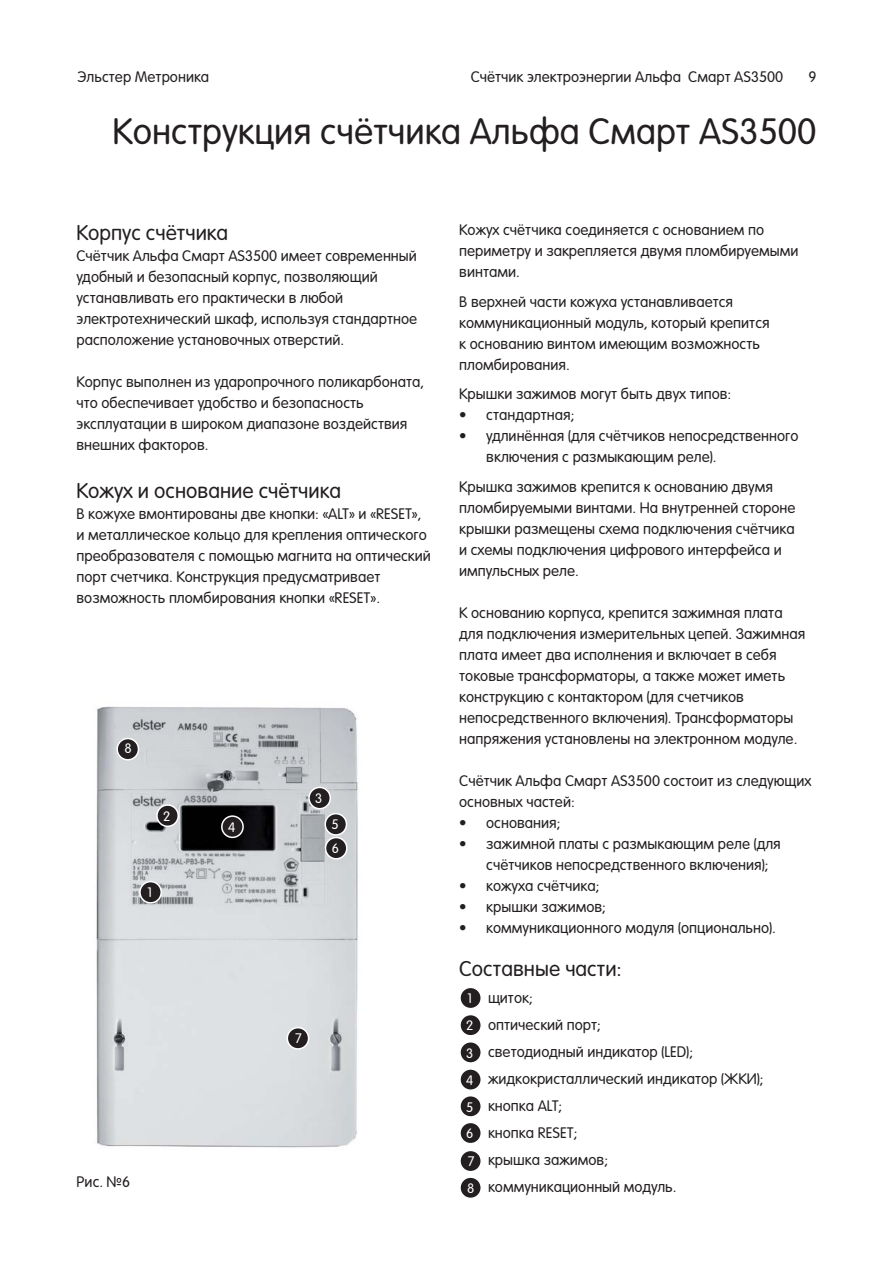
<style>
.page{position:relative;width:893px;height:1263px;background:#fff}
.page>*{position:absolute;margin:0;border:0;box-sizing:border-box;transform-origin:0 0}
.t1{font:300 36px "Sans Rounded";color:#231f20}
.t2{font:300 21px "Sans Rounded";color:#231f20}
.t3{font:300 15px/21px "Sans Rounded";color:#231f20}
.t4{font:300 13.5px/23.9px "Sans Rounded";color:#fff}
</style>
<div class="page">
<div style="left:460px;top:987px;width:21px;height:22px;background:#231f20;border-radius:50%"></div>
<div style="left:459px;top:987px;width:23px;height:22px;border:2px solid #fff;border-radius:50%"></div>
<div style="left:460px;top:1122px;width:21px;height:22px;background:#231f20;border-radius:50%"></div>
<div style="left:459px;top:1122px;width:23px;height:22px;border:2px solid #fff;border-radius:50%"></div>
<div style="left:460px;top:1177px;width:21px;height:21px;background:#231f20;border-radius:50%"></div>
<div style="left:459px;top:1176px;width:23px;height:23px;border:2px solid #fff;border-radius:50%"></div>
<div style="left:460px;top:1096px;width:21px;height:21px;background:#231f20;border-radius:50%"></div>
<div style="left:459px;top:1095px;width:23px;height:23px;border:2px solid #fff;border-radius:50%"></div>
<div style="left:460px;top:1150px;width:21px;height:22px;background:#231f20;border-radius:50%"></div>
<div style="left:459px;top:1150px;width:23px;height:22px;border:2px solid #fff;border-radius:50%"></div>
<div style="left:460px;top:1069px;width:21px;height:21px;background:#231f20;border-radius:50%"></div>
<div style="left:459px;top:1068px;width:23px;height:23px;border:2px solid #fff;border-radius:50%"></div>
<div style="left:460px;top:1042px;width:21px;height:21px;background:#231f20;border-radius:50%"></div>
<div style="left:459px;top:1041px;width:23px;height:23px;border:2px solid #fff;border-radius:50%"></div>
<div style="left:460px;top:1015px;width:21px;height:21px;background:#231f20;border-radius:50%"></div>
<div style="left:459px;top:1014px;width:23px;height:23px;border:2px solid #fff;border-radius:50%"></div>
<img style="left:96px;top:706px;width:263px;height:442px">
<div style="left:140px;top:882px;width:21px;height:21px;background:#231f20;border-radius:50%"></div>
<div style="left:139px;top:881px;width:23px;height:23px;border:2px solid #fff;border-radius:50%"></div>
<div style="left:157px;top:805px;width:21px;height:21px;background:#231f20;border-radius:50%"></div>
<div style="left:156px;top:804px;width:23px;height:23px;border:2px solid #fff;border-radius:50%"></div>
<div style="left:222px;top:816px;width:21px;height:21px;background:#231f20;border-radius:50%"></div>
<div style="left:221px;top:815px;width:23px;height:23px;border:2px solid #fff;border-radius:50%"></div>
<div style="left:117px;top:739px;width:21px;height:21px;background:#231f20;border-radius:50%"></div>
<div style="left:116px;top:738px;width:23px;height:23px;border:2px solid #fff;border-radius:50%"></div>
<div style="left:309px;top:787px;width:21px;height:22px;background:#231f20;border-radius:50%"></div>
<div style="left:308px;top:787px;width:23px;height:22px;border:2px solid #fff;border-radius:50%"></div>
<div style="left:325px;top:814px;width:21px;height:21px;background:#231f20;border-radius:50%"></div>
<div style="left:324px;top:813px;width:23px;height:23px;border:2px solid #fff;border-radius:50%"></div>
<div style="left:325px;top:838px;width:22px;height:21px;background:#231f20;border-radius:50%"></div>
<div style="left:325px;top:837px;width:22px;height:23px;border:2px solid #fff;border-radius:50%"></div>
<div style="left:287px;top:1028px;width:22px;height:21px;background:#231f20;border-radius:50%"></div>
<div style="left:287px;top:1027px;width:22px;height:23px;border:2px solid #fff;border-radius:50%"></div>
<p class="t3" style="left:78px;top:67px;width:133px">Эльстер Метроника</p>
<p class="t3" style="left:471px;top:67px;width:314px">Счётчик электроэнергии Альфа Смарт АS3500</p>
<p class="t3" style="left:808px;top:67px;width:10px">9</p>
<h1 class="t1" style="left:113px;top:115px;width:705px">Конструкция счётчика Альфа Смарт AS3500</h1>
<h2 class="t2" style="left:76px;top:223px;width:153px">Корпус счётчика</h2>
<p class="t3" style="left:76px;top:246px;width:342px">Счётчик Альфа Смарт AS3500 имеет современный удобный и безопасный корпус, позволяющий устанавливать его практически в любой электротехнический шкаф, используя стандартное расположение установочных отверстий.</p>
<p class="t3" style="left:76px;top:372px;width:349px">Корпус выполнен из ударопрочного поликарбоната, что обеспечивает удобство и безопасность эксплуатации в широком диапазоне воздействия внешних факторов.</p>
<h2 class="t2" style="left:76px;top:481px;width:266px">Кожух и основание счётчика</h2>
<p class="t3" style="left:76px;top:504px;width:356px">В кожухе вмонтированы две кнопки: «ALT» и «RESET», и металлическое кольцо для крепления оптического преобразователя с помощью магнита на оптический порт счетчика. Конструкция предусматривает возможность пломбирования кнопки «RESET».</p>
<p class="t4" style="left:125px;top:737px;width:9px">8</p>
<p class="t4" style="left:163px;top:805px;width:9px">2</p>
<p class="t4" style="left:147px;top:881px;width:6px">1</p>
<p class="t4" style="left:228px;top:816px;width:9px">4</p>
<p class="t3" style="left:76px;top:1172px;width:55px">Рис. №6</p>
<p class="t4" style="left:315px;top:787px;width:9px">3</p>
<p class="t4" style="left:331px;top:813px;width:9px">5<br>6</p>
<p class="t4" style="left:295px;top:1027px;width:8px">7</p>
<p class="t3" style="left:459px;top:220px;width:341px">Кожух счётчика соединяется с основанием по периметру и закрепляется двумя пломбируемыми винтами.</p>
<p class="t3" style="left:459px;top:292px;width:312px">В верхней части кожуха устанавливается коммуникационный модуль, который крепится к основанию винтом имеющим возможность пломбирования.</p>
<p class="t3" style="left:459px;top:384px;width:273px">Крышки зажимов могут быть двух типов:</p>
<p class="t3" style="left:459px;top:405px;width:117px">• стандартная;</p>
<p class="t3" style="left:486px;top:426px;width:314px;text-indent:-27px">• удлинённая (для счётчиков непосредственного включения с размыкающим реле).</p>
<p class="t3" style="left:459px;top:477px;width:338px">Крышка зажимов крепится к основанию двумя пломбируемыми винтами. На внутренней стороне крышки размещены схема подключения счётчика и схемы подключения цифрового интерфейса и импульсных реле.</p>
<p class="t3" style="left:459px;top:603px;width:348px">К основанию корпуса, крепится зажимная плата для подключения измерительных цепей. Зажимная плата имеет два исполнения и включает в себя токовые трансформаторы, а также может иметь конструкцию с контактором (для счетчиков непосредственного включения). Трансформаторы напряжения установлены на электронном модуле.</p>
<p class="t3" style="left:459px;top:771px;width:354px">Счётчик Альфа Смарт AS3500 состоит из следующих основных частей:</p>
<p class="t3" style="left:459px;top:813px;width:103px">• основания;</p>
<p class="t3" style="left:486px;top:834px;width:296px;text-indent:-27px">• зажимной платы с размыкающим реле (для счётчиков непосредственного включения);</p>
<p class="t3" style="left:459px;top:876px;width:142px">• кожуха счётчика;</p>
<p class="t3" style="left:459px;top:897px;width:148px">• крышки зажимов;</p>
<p class="t3" style="left:459px;top:918px;width:318px">• коммуникационного модуля (опционально).</p>
<h2 class="t2" style="left:459px;top:959px;width:164px">Составные части:</h2>
<p class="t3" style="left:488px;top:985px;width:277px;line-height:27px">щиток;<br>оптический порт;<br>светодиодный индикатор (LED); жидкокристаллический индикатор (ЖКИ); кнопка ALT;<br>кнопка RESET;<br>крышка зажимов;<br>коммуникационный модуль.</p>
<p class="t4" style="left:467px;top:987px;width:6px">1</p>
<p class="t4" style="left:466px;top:1014px;width:9px">2</p>
<p class="t4" style="left:466px;top:1041px;width:9px">3</p>
<p class="t4" style="left:466px;top:1069px;width:9px">4</p>
<p class="t4" style="left:466px;top:1095px;width:9px">5</p>
<p class="t4" style="left:466px;top:1122px;width:9px">6</p>
<p class="t4" style="left:468px;top:1150px;width:8px">7</p>
<p class="t4" style="left:467px;top:1177px;width:9px">8</p>
</div>
